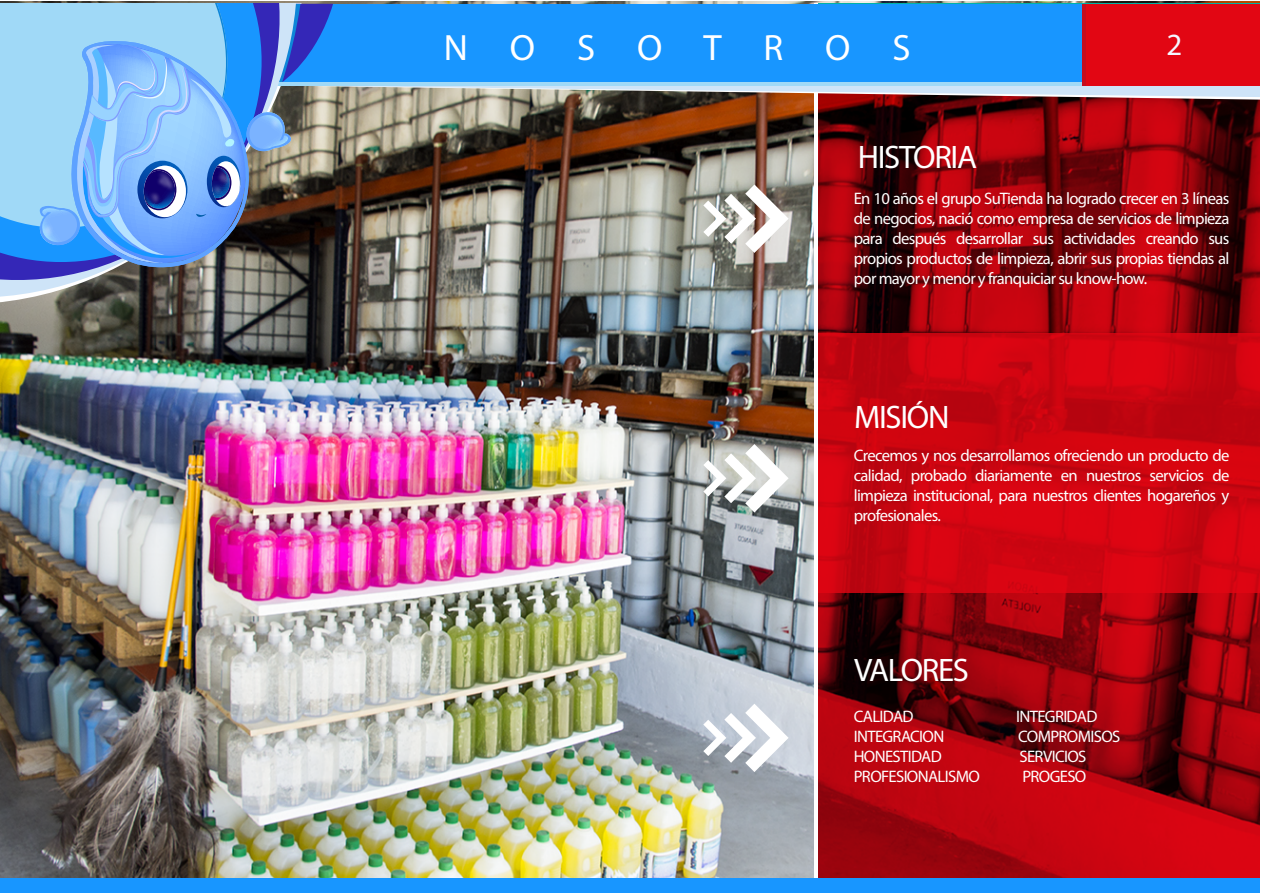
<style>
.page{position:relative;width:1263px;height:893px;background:#fff}
.page>*{position:absolute;margin:0;border:0;box-sizing:border-box;transform-origin:0 0}
.t1{font:700 36.75px "Montserrat";letter-spacing:1.14em;color:#fff}
.t2{font:700 32.7px "Montserrat";letter-spacing:-.04em;color:#fff}
.t3{font:30.9px "Montserrat";color:#f4f7ff}
.t4{font:300 16.65px/20px "Montserrat";letter-spacing:-.04em;color:#fff;text-align:justify}
</style>
<div class="page">
<img style="left:0;top:2px;width:1260px;height:876px">
<svg style="left:818px;top:100px;width:442px;height:778px"></svg>
<svg style="left:818px;top:333px;width:442px;height:260px"></svg>
<hr style="left:814px;top:3px;width:4px;height:890px;background:#fff">
<svg style="left:0;top:100px;width:337px;height:238px"></svg>
<svg style="left:333px;top:97px;width:927px;height:3px"></svg>
<img style="left:333px;top:86px;width:927px;height:11px">
<div style="left:244px;top:4px;width:1016px;height:82px;background:#1896ff"></div>
<div style="left:0;top:878px;width:1260px;height:15px;background:#1896ff"></div>
<div style="left:1082px;top:4px;width:178px;height:82px;background:#e20613"></div>
<hr style="left:1082px;top:4px;width:3px;height:82px;background:#c60c1e">
<hr style="left:244px;top:82px;width:838px;height:4px;background:#a0d9f7">
<svg style="left:0;top:278px;width:329px;height:51px"></svg>
<svg style="left:0;top:278px;width:305px;height:28px"></svg>
<img style="left:0;top:4px;width:333px;height:274px">
<img style="left:0;top:172px;width:107px;height:117px">
<svg style="left:703px;top:184px;width:86px;height:69px"></svg>
<svg style="left:703px;top:444px;width:86px;height:68px"></svg>
<svg style="left:703px;top:704px;width:86px;height:68px"></svg>
<h1 class="t1" style="left:444px;top:25px;width:468px">NOSOTROS</h1>
<h3 class="t3" style="left:1166px;top:26px;width:17px">2</h3>
<h2 class="t2" style="left:858px;top:137px;width:121px">HISTORIA</h2>
<p class="t4" style="left:854px;top:188px;width:377px">En 10 años el grupo SuTienda ha logrado crecer en 3 líneas de negocios, nació como empresa de servicios de limpieza para después desarrollar sus actividades creando sus propios productos de limpieza, abrir sus propias tiendas al por mayor y menor y franquiciar su know-how.</p>
<h2 class="t2" style="left:854px;top:396px;width:97px">MISIÓN</h2>
<p class="t4" style="left:854px;top:445px;width:377px">Crecemos y nos desarrollamos ofreciendo un producto de calidad, probado diariamente en nuestros servicios de limpieza institucional, para nuestros clientes hogareños y profesionales.</p>
<h2 class="t2" style="left:854px;top:650px;width:116px">VALORES</h2>
<p class="t4" style="left:854px;top:706px;width:61px">CALIDAD</p>
<p class="t4" style="left:1016px;top:706px;width:83px">INTEGRIDAD</p>
<p class="t4" style="left:854px;top:726px;width:92px">INTEGRACION</p>
<p class="t4" style="left:1018px;top:726px;width:104px">COMPROMISOS</p>
<p class="t4" style="left:854px;top:746px;width:90px">HONESTIDAD</p>
<p class="t4" style="left:1019px;top:746px;width:68px">SERVICIOS</p>
<p class="t4" style="left:854px;top:766px;width:128px">PROFESIONALISMO</p>
<p class="t4" style="left:1022px;top:766px;width:65px">PROGESO</p>
</div>
